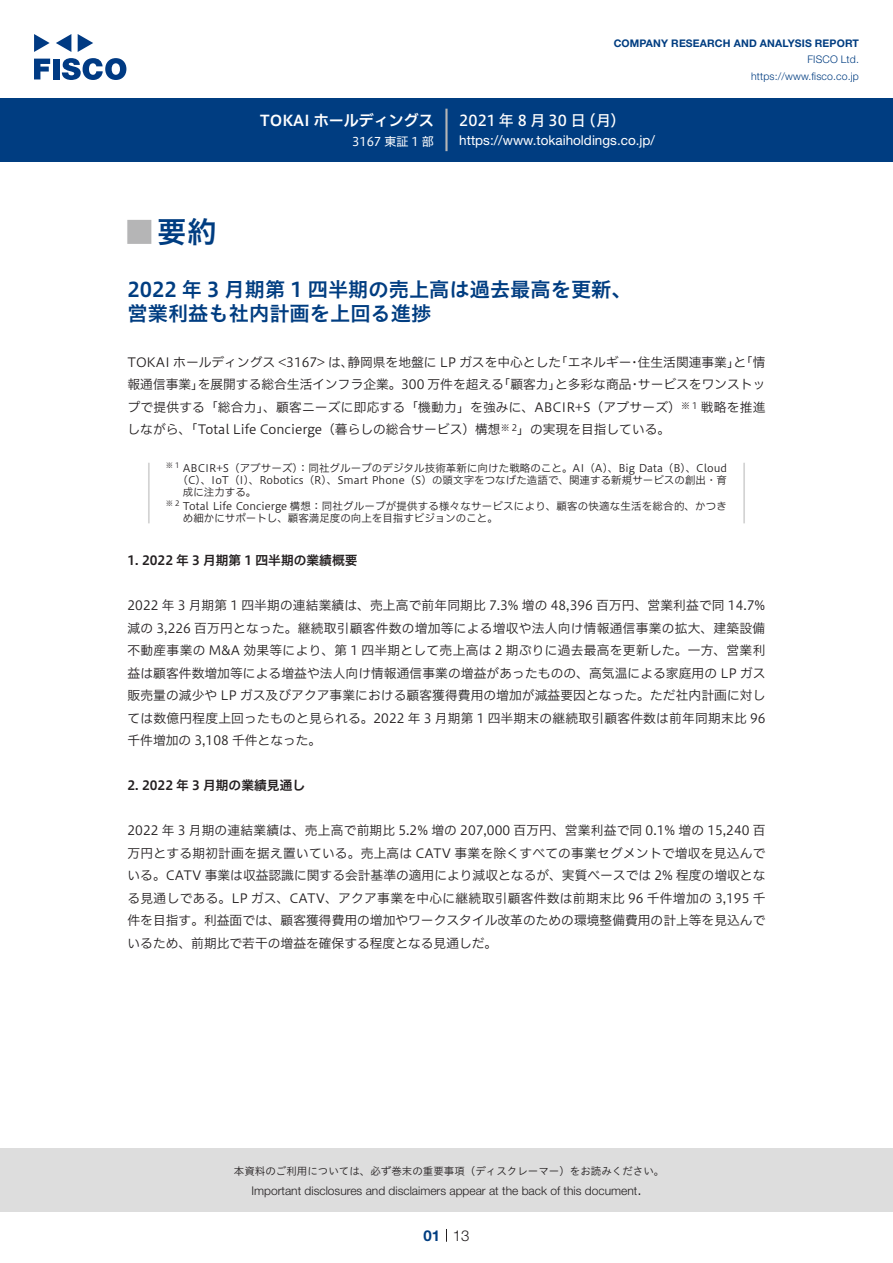
<style>
.page{position:relative;width:893px;height:1263px;background:#fff}
.page>*{position:absolute;margin:0;border:0;box-sizing:border-box;transform-origin:0 0}
.t1{font:30px "Hiragino UD Sans Std N W6";color:#003d81}
.t2{font:24px "Hiragino UD Sans Std W6";color:#b5b5b6}
.t3{font:20.25px/24px "Hiragino UD Sans Std W6";color:#003d81}
.t4{font:15px "Hiragino UD Sans F Std N W5";letter-spacing:.01em;color:#fff}
.t5{font:15px "Hiragino UD Sans F Std N W6";color:#fff}
.t6{font:300 15px "Helvetica Neue LT Std";color:#231f20}
.t7{font:700 15px "Helvetica Neue LT Std";color:#003d81}
.t8{font:13.5px "Helvetica Neue LT Std";color:#fff}
.t9{font:12.75px/22.5px "Hiragino UD Sans F Std N W3";color:#231f20;text-align:justify}
.t10{font:12.75px "Hiragino UD Sans F Std N W6";color:#231f20}
.t11{font:300 12px "Helvetica Neue LT Std";color:#231f20}
.t12{font:12px "Hiragino UD Sans F Std N W4";color:#fff}
.t13{font:10.5px "Hiragino UD Sans F Std N W3";letter-spacing:.005em;color:#231f20}
.t14{font:10.5px "Hiragino UD Sans Std W3";color:#231f20}
.t15{font:700 10.5px "Helvetica Neue LT Std";letter-spacing:.015em;color:#003d81}
.t16{font:300 10.5px/16.5px "Helvetica Neue LT Std";letter-spacing:.015em;color:#003d81;text-align:right}
.t17{font:8.85px "Hiragino UD Sans F Std N W3";color:#231f20}
.t18{font:7.35px "Hiragino UD Sans F Std N W3";color:#231f20}
</style>
<div class="page">
<div style="left:0;top:1148px;width:893px;height:64px;background:#ddd"></div>
<svg style="left:34px;top:59px;width:16px;height:20px"></svg>
<div style="left:53px;top:59px;width:6px;height:20px;background:#003a83"></div>
<svg style="left:62px;top:58px;width:64px;height:22px"></svg>
<svg style="left:34px;top:34px;width:16px;height:18px"></svg>
<svg style="left:78px;top:34px;width:15px;height:18px"></svg>
<svg style="left:56px;top:34px;width:15px;height:18px"></svg>
<div style="left:0;top:98px;width:893px;height:64px;background:#003d81"></div>
<hr style="left:445px;top:109px;width:3px;height:42px;background:#b5b5b6">
<svg style="left:446px;top:1229px;width:1px;height:13px"></svg>
<hr style="left:148px;top:463px;width:2px;height:60px;background:#d3d3d3">
<hr style="left:743px;top:463px;width:2px;height:60px;background:#d3d3d3">
<p class="t5" style="left:260px;top:109px;width:175px">TOKAI ホールディングス</p>
<p class="t12" style="left:352px;top:132px;width:83px">3167 東証 1 部</p>
<p class="t15" style="left:614px;top:37px;width:247px">COMPANY RESEARCH AND ANALYSIS REPORT</p>
<p class="t16" style="left:751px;top:51px;width:109px">FISCO Ltd. https://www.fisco.co j p.</p>
<p class="t4" style="left:581px;top:109px;width:46px">（月(</p>
<p class="t4" style="left:459px;top:109px;width:128px">2021年 8 月30 日</p>
<p class="t8" style="left:459px;top:132px;width:197px">https://www.tokaiholdings.co j p. /</p>
<h1 class="t1" style="left:157px;top:209px;width:61px">要約</h1>
<h2 class="t2" style="left:128px;top:213px;width:25px">█</h2>
<h3 class="t3" style="left:128px;top:276px;width:506px">2022 年 3 月期第 1 四半期の売上高は過去最高を更新、営業利益も社内計画を上回る進捗</h3>
<p class="t9" style="left:555px;top:350px;width:78px">「エネルギー</p>
<p class="t9" style="left:347px;top:350px;width:215px">静岡県を地盤に LP ガスを中心とした</p>
<p class="t9" style="left:128px;top:350px;width:228px">TOKAI ホールディングス &lt;3167&gt; は、</p>
<p class="t9" style="left:638px;top:350px;width:129px">住生活関連事業 「と」 情</p>
<p class="t9" style="left:628px;top:350px;width:14px">・</p>
<p class="t9" style="left:638px;top:373px;width:129px">サービスをワンストッ</p>
<p class="t9" style="left:555px;top:373px;width:78px">と多彩な商品</p>
<p class="t9" style="left:198px;top:373px;width:308px">を展開する総合生活インフラ企業。300 万件を超える</p>
<p class="t9" style="left:128px;top:373px;width:78px">報通信事業」</p>
<p class="t9" style="left:498px;top:373px;width:65px">「顧客力」</p>
<p class="t9" style="left:628px;top:373px;width:14px">・</p>
<p class="t9" style="left:512px;top:395px;width:180px;text-indent:-384px">プで提供する「総合力」、顧客ニーズに即応する「機動力」を強みに、ABCIR+ （S アブサーズ）<sup>※</sup>」<sup>2</sup> の実現を目指している。</p>
<p class="t9" style="left:701px;top:395px;width:66px">戦略を推進</p>
<p class="t17" style="left:692px;top:399px;width:7px">1</p>
<p class="t9" style="left:128px;top:418px;width:375px">しながら、「Total Life Concierge（暮らしの総合サービス）構想</p>
<p class="t13" style="left:183px;top:460px;width:546px">ABCIR+ （S アブサーズ：）同社グループのデジタル技術革新に向けた戦略のこと。AI（A）、Big Data（B）、Cloud</p>
<p class="t17" style="left:501px;top:421px;width:10px">※</p>
<p class="t18" style="left:166px;top:459px;width:15px">※1</p>
<p class="t13" style="left:178px;top:472px;width:551px">（C）、IoT（I）、Robotics（R）、Smart Phone（）S の頭文字をつなげた造語で、関連する新規サービスの創出・育</p>
<p class="t13" style="left:183px;top:498px;width:546px">Total Life Concierge 構想：同社グループが提供する様々なサービスにより、顧客の快適な生活を総合的、かつき</p>
<p class="t13" style="left:183px;top:484px;width:75px">成に注力する。</p>
<p class="t13" style="left:183px;top:510px;width:317px">め細かにサポートし、顧客満足度の向上を目指すビジョンのこと。</p>
<p class="t10" style="left:128px;top:551px;width:231px">1. 2022 年 3 月期第 1 四半期の業績概要</p>
<p class="t9" style="left:128px;top:594px;width:639px">2022 年 3 月期第 1 四半期の連結業績は、売上高で前年同期比 7.3% 増の 48,396 百万円、営業利益で同 14.7%減の 3,226 百万円となった。継続取引顧客件数の増加等による増収や法人向け情報通信事業の拡大、建築設備不動産事業の M&amp;A 効果等により、第 1 四半期として売上高は 2 期ぶりに過去最高を更新した。一方、営業利益は顧客件数増加等による増益や法人向け情報通信事業の増益があったものの、高気温による家庭用の LP ガス販売量の減少や LP ガス及びアクア事業における顧客獲得費用の増加が減益要因となった。ただ社内計画に対しては数億円程度上回ったものと見られる。2022 年 3 月期第 1 四半期末の継続取引顧客件数は前年同期末比 96千件増加の 3,108 千件となった。</p>
<p class="t10" style="left:128px;top:776px;width:179px">2. 2022 年 3 月期の業績見通し</p>
<p class="t9" style="left:128px;top:819px;width:639px">2022 年 3 月期の連結業績は、売上高で前期比 5.2% 増の 207,000 百万円、営業利益で同 0.1% 増の 15,240 百万円とする期初計画を据え置いている。売上高は CATV 事業を除くすべての事業セグメントで増収を見込んでいる。CATV 事業は収益認識に関する会計基準の適用により減収となるが、実質ベースでは 2% 程度の増収となる見通しである。LP ガス、CATV、アクア事業を中心に継続取引顧客件数は前期末比 96 千件増加の 3,195 千件を目指す。利益面では、顧客獲得費用の増加やワークスタイル改革のための環境整備費用の計上等を見込んでいるため、前期比で若干の増益を確保する程度となる見通しだ。</p>
<p class="t18" style="left:166px;top:498px;width:15px">※2</p>
<p class="t14" style="left:234px;top:1163px;width:432px">本資料のご利用については、必ず巻末の重要事項（ディスクレーマー）をお読みください。</p>
<p class="t6" style="left:637px;top:1180px;width:6px">.</p>
<p class="t11" style="left:251px;top:1183px;width:387px">Important disclosures and disclaimers appear at the back of this document</p>
<p class="t7" style="left:423px;top:1226px;width:18px">01</p>
<p class="t6" style="left:453px;top:1226px;width:18px">13</p>
</div>
